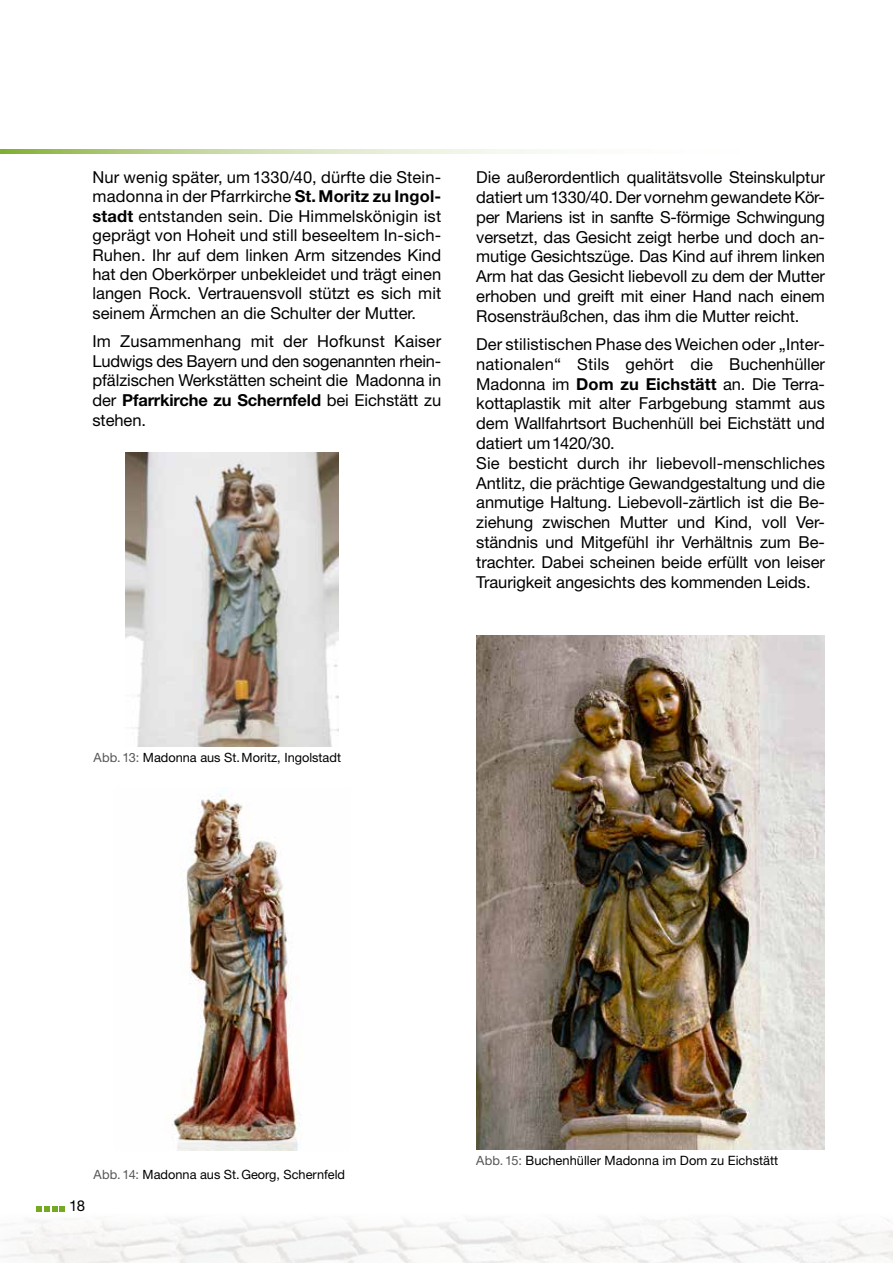
<style>
.page{position:relative;width:893px;height:1263px;background:#fff}
.page>*{position:absolute;margin:0;border:0;box-sizing:border-box;transform-origin:0 0}
.t1{font:16.5px/19.8px "Helvetica Neue LT";letter-spacing:-.005em;color:#000;text-align:justify}
.t2{font:15px "Helvetica Neue LT";color:#000}
.t3{font:12.9px "Helvetica Neue LT";color:#000}
.t4{font:12.75px "Helvetica Neue LT";color:#000}
.s1{font-weight:700}
.s2{color:#565656}
.s3{font-size:12.75px;color:#565656}
</style>
<div class="page">
<img style="left:0;top:1211px;width:893px;height:52px">
<svg style="left:36px;top:1206px;width:29px;height:5px"></svg>
<svg style="left:0;top:150px;width:556px;height:4px;background:#cdddae"></svg>
<img style="left:172px;top:796px;width:128px;height:354px">
<img style="left:476px;top:635px;width:348px;height:514px">
<img style="left:125px;top:452px;width:213px;height:295px">
<p class="t1" style="left:92px;top:167px;width:350px;line-height:19.4px">Nur wenig später, um 1330/40, dürfte die Stein&shy;madonna in der Pfarrkirche <span class="s1">St.Moritz zu Ingol&shy;stadt</span> entstanden sein. Die Himmelskönigin ist geprägt von Hoheit und still beseeltem In-sich-Ruhen. Ihr auf dem linken Arm sitzendes Kind hat den Oberkörper unbekleidet und trägt einen langen Rock. Vertrauensvoll stützt es sich mit seinem Ärmchen an die Schulter der Mutter.</p>
<p class="t1" style="left:92px;top:331px;width:350px">Im Zusammenhang mit der Hofkunst Kaiser Ludwigs des Bayern und den sogenannten rhein&shy;pfälzischen Werkstätten scheint die Madonna in der <span class="s1">Pfarrkirche zu Schernfeld</span> bei Eichstätt zu stehen.</p>
<p class="t1" style="left:476px;top:167px;width:350px">Die außerordentlich qualitätsvolle Steinskulptur datiert um1330/40. Der vornehm gewandete Kör&shy;per Mariens ist in sanfte S-förmige Schwingung versetzt, das Gesicht zeigt herbe und doch an&shy;mutige Gesichtszüge. Das Kind auf ihrem linken Arm hat das Gesicht liebevoll zu dem der Mutter erhoben und greift mit einer Hand nach einem Rosensträußchen, das ihm die Mutter reicht.</p>
<p class="t1" style="left:476px;top:334px;width:350px;text-align:left">Der stilistischen Phase des Weichen oder „Inter&shy;nationalen“ Stils gehört die Buchenhüller Madonna im <span class="s1">Dom zu Eichstätt</span> an. Die Terra&shy;kottaplastik mit alter Farbgebung stammt aus dem Wallfahrtsort Buchenhüll bei Eichstätt und datiert um1420/30.<br>Sie besticht durch ihr liebevoll-menschliches Antlitz, die prächtige Gewandgestaltung und die anmutige Haltung. Liebevoll-zärtlich ist die Be&shy;ziehung zwischen Mutter und Kind, voll Ver&shy;ständnis und Mitgefühl ihr Verhältnis zum Be&shy;trachter. Dabei scheinen beide erfüllt von leiser Traurigkeit angesichts des kommenden Leids.</p>
<p class="t4" style="left:94px;top:750px;width:249px"><span class="s2">Abb.13:</span> Madonna aus St.Moritz, Ingolstadt</p>
<p class="t2" style="left:69px;top:1197px;width:17px">18</p>
<p class="t4" style="left:94px;top:1166px;width:253px"><span class="s2">Abb.14:</span> Madonna aus St.Georg, Schernfeld</p>
<p class="t3" style="left:476px;top:1153px;width:303px"><span class="s3">Abb.15:</span> Buchenhüller Madonna im Dom zu Eichstätt</p>
</div>
